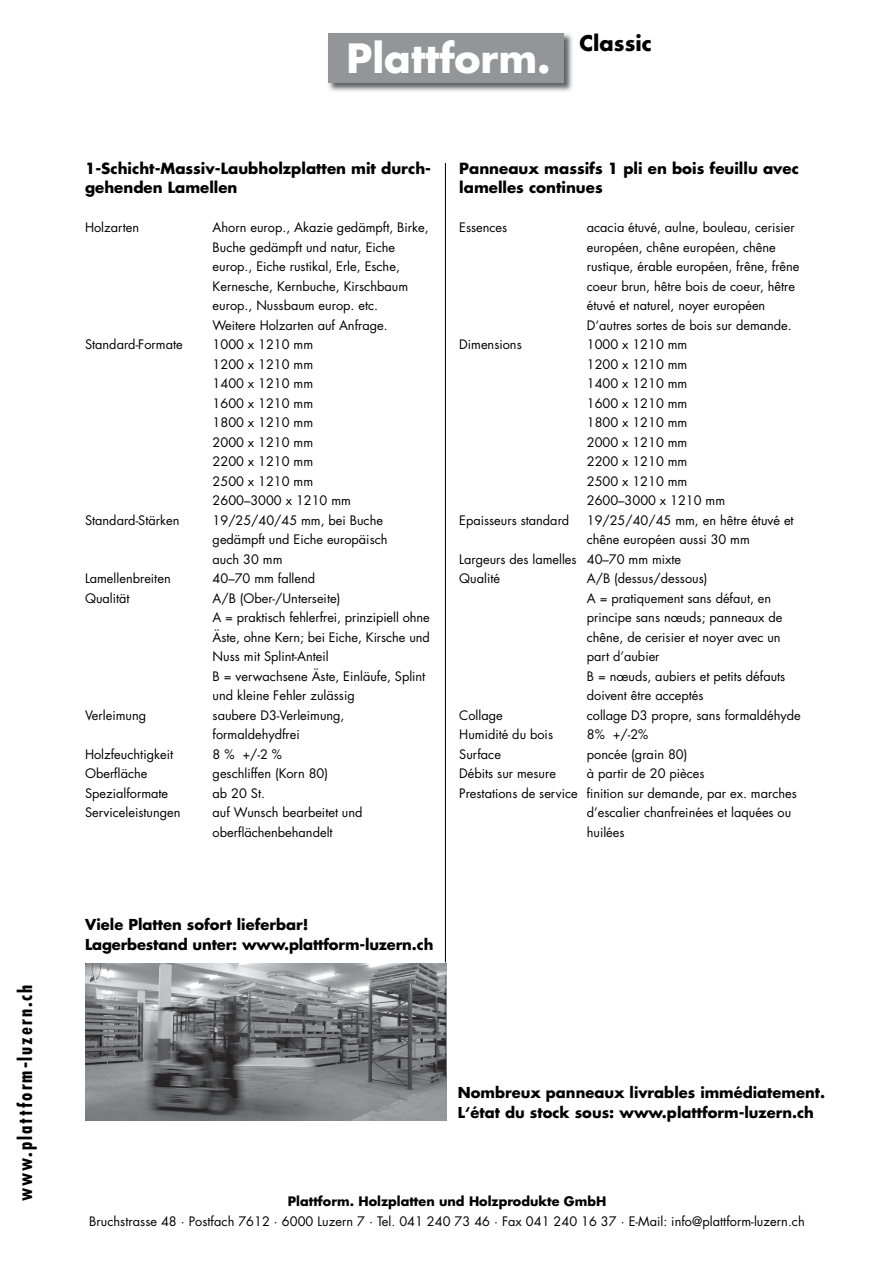
<style>
.page{position:relative;width:893px;height:1263px;background:#fff}
.page>*{position:absolute;margin:0;border:0;box-sizing:border-box;transform-origin:0 0}
.t1{font:700 39.3px "Futura";color:#fff}
.t2{font:700 21px "Futura";color:#000}
.t3{font:700 condensed 19.05px "Futura";letter-spacing:.1em;color:#000}
.t4{font:700 15px/19.5px "Futura";color:#000}
.t5{font:700 14.7px/19.5px "Futura";color:#000}
.t6{font:12.75px/19.5px "Futura";color:#000}
.t7{font:700 12.75px "Futura";color:#000}
</style>
<div class="page">
<img style="left:328px;top:33px;width:245px;height:59px">
<div style="left:328px;top:33px;width:236px;height:50px;background:#939598"></div>
<hr style="left:445px;top:163px;width:1px;height:799px;background:#000">
<img style="left:86px;top:964px;width:360px;height:157px">
<h3 class="t3" style="left:13px;top:1201px;width:218px;rotate:-90deg">www.plattform-luzern.ch</h3>
<h1 class="t1" style="left:346px;top:31px;width:206px">Plattform.</h1>
<h2 class="t2" style="left:579px;top:28px;width:74px">Classic</h2>
<p class="t4" style="left:85px;top:158px;width:348px">1-Schicht-Massiv-Laubholzplatten mit durch&shy;gehenden Lamellen</p>
<p class="t6" style="left:85px;top:218px;width:56px">Holzarten</p>
<p class="t6" style="left:213px;top:218px;width:217px">Ahorn europ., Akazie gedämpft, Birke, Buche gedämpft und natur, Eiche europ., Eiche rustikal, Erle, Esche, Kernesche, Kernbuche, Kirschbaum europ., Nussbaum europ. etc.<br>Weitere Holzarten auf Anfrage.</p>
<p class="t6" style="left:85px;top:334px;width:99px">Standard-Formate</p>
<p class="t6" style="left:213px;top:334px;width:140px">1000 x 1210 mm<br>1200 x 1210 mm<br>1400 x 1210 mm<br>1600 x 1210 mm<br>1800 x 1210 mm<br>2000 x 1210 mm<br>2200 x 1210 mm<br>2500 x 1210 mm<br>2600–3000 x 1210 mm</p>
<p class="t6" style="left:85px;top:510px;width:96px">Standard-Stärken</p>
<p class="t6" style="left:213px;top:510px;width:176px">19/25/40/45 mm, bei Buche gedämpft und Eiche europäisch auch 30 mm</p>
<p class="t6" style="left:85px;top:568px;width:87px">Lamellenbreiten</p>
<p class="t6" style="left:213px;top:568px;width:104px">40–70 mm fallend</p>
<p class="t6" style="left:85px;top:588px;width:46px">Qualität</p>
<p class="t6" style="left:213px;top:588px;width:219px">A/B (Ober-/Unterseite)<br>A = praktisch fehlerfrei, prinzipiell ohne<br>Äste, ohne Kern; bei Eiche, Kirsche und<br>Nuss mit Splint-Anteil<br>B = verwachsene Äste, Einläufe, Splint und kleine Fehler zulässig</p>
<p class="t6" style="left:85px;top:705px;width:63px">Verleimung</p>
<p class="t6" style="left:213px;top:705px;width:133px">saubere D3-Verleimung, formaldehydfrei</p>
<p class="t6" style="left:85px;top:744px;width:90px">Holzfeuchtigkeit</p>
<p class="t6" style="left:213px;top:744px;width:71px">8 % +/-2 %</p>
<p class="t6" style="left:85px;top:763px;width:64px">Oberfläche</p>
<p class="t6" style="left:213px;top:763px;width:117px">geschliffen (Korn 80)</p>
<p class="t6" style="left:85px;top:783px;width:85px">Spezialformate</p>
<p class="t6" style="left:213px;top:783px;width:54px">ab 20 St.</p>
<p class="t6" style="left:85px;top:802px;width:97px">Serviceleistungen</p>
<p class="t6" style="left:213px;top:802px;width:151px">auf Wunsch bearbeitet und oberflächenbehandelt</p>
<p class="t4" style="left:459px;top:158px;width:341px">Panneaux massifs 1 pli en bois feuillu avec lamelles continues</p>
<p class="t6" style="left:459px;top:218px;width:50px">Essences</p>
<p class="t6" style="left:587px;top:218px;width:214px">acacia étuvé, aulne, bouleau, cerisier européen, chêne européen, chêne rustique, érable européen, frêne, frêne coeur brun, hêtre bois de coeur, hêtre étuvé et naturel, noyer européen D‘autres sortes de bois sur demande.</p>
<p class="t6" style="left:459px;top:334px;width:64px">Dimensions</p>
<p class="t6" style="left:587px;top:334px;width:140px">1000 x 1210 mm<br>1200 x 1210 mm<br>1400 x 1210 mm<br>1600 x 1210 mm<br>1800 x 1210 mm<br>2000 x 1210 mm<br>2200 x 1210 mm<br>2500 x 1210 mm<br>2600–3000 x 1210 mm</p>
<p class="t6" style="left:459px;top:510px;width:112px">Epaisseurs standard</p>
<p class="t6" style="left:587px;top:510px;width:208px">19/25/40/45 mm, en hêtre étuvé et</p>
<p class="t6" style="left:587px;top:529px;width:165px">chêne européen aussi 30 mm</p>
<p class="t6" style="left:459px;top:549px;width:223px">Largeurs des lamelles 40–70 mm mixte</p>
<p class="t6" style="left:459px;top:568px;width:42px">Qualité</p>
<p class="t6" style="left:587px;top:568px;width:200px">A/B (dessus/dessous)<br>A = pratiquement sans défaut, en principe sans nœuds; panneaux de chêne, de cerisier et noyer avec un part d’aubier<br>B = nœuds, aubiers et petits défauts doivent être acceptés</p>
<p class="t6" style="left:459px;top:705px;width:45px">Collage</p>
<p class="t6" style="left:587px;top:705px;width:215px">collage D3 propre, sans formaldéhyde</p>
<p class="t6" style="left:459px;top:724px;width:95px">Humidité du bois</p>
<p class="t6" style="left:587px;top:724px;width:63px">8% +/-2%</p>
<p class="t6" style="left:459px;top:744px;width:43px">Surface</p>
<p class="t6" style="left:587px;top:744px;width:102px">poncée (grain 80)</p>
<p class="t6" style="left:459px;top:763px;width:98px">Débits sur mesure</p>
<p class="t6" style="left:587px;top:763px;width:119px">à partir de 20 pièces</p>
<p class="t6" style="left:459px;top:783px;width:339px">Prestations de service finition sur demande, par ex. marches</p>
<p class="t6" style="left:587px;top:802px;width:206px">d’escalier chanfreinées et laquées ou</p>
<p class="t6" style="left:587px;top:822px;width:39px">huilées</p>
<p class="t5" style="left:85px;top:915px;width:350px">Viele Platten sofort lieferbar!<br>Lagerbestand unter: www.plattform-luzern.ch</p>
<p class="t5" style="left:458px;top:1083px;width:369px">Nombreux panneaux livrables immédiatement.<br>L‘état du stock sous: www.plattform-luzern.ch</p>
<p class="t7" style="left:288px;top:1193px;width:320px">Plattform. Holzplatten und Holzprodukte GmbH</p>
<p class="t6" style="left:89px;top:1211px;width:717px">Bruchstrasse 48 · Postfach 7612 · 6000 Luzern 7 · Tel. 041 240 73 46 · Fax 041 240 16 37 · E-Mail: info@plattform-luzern.ch</p>
</div>
